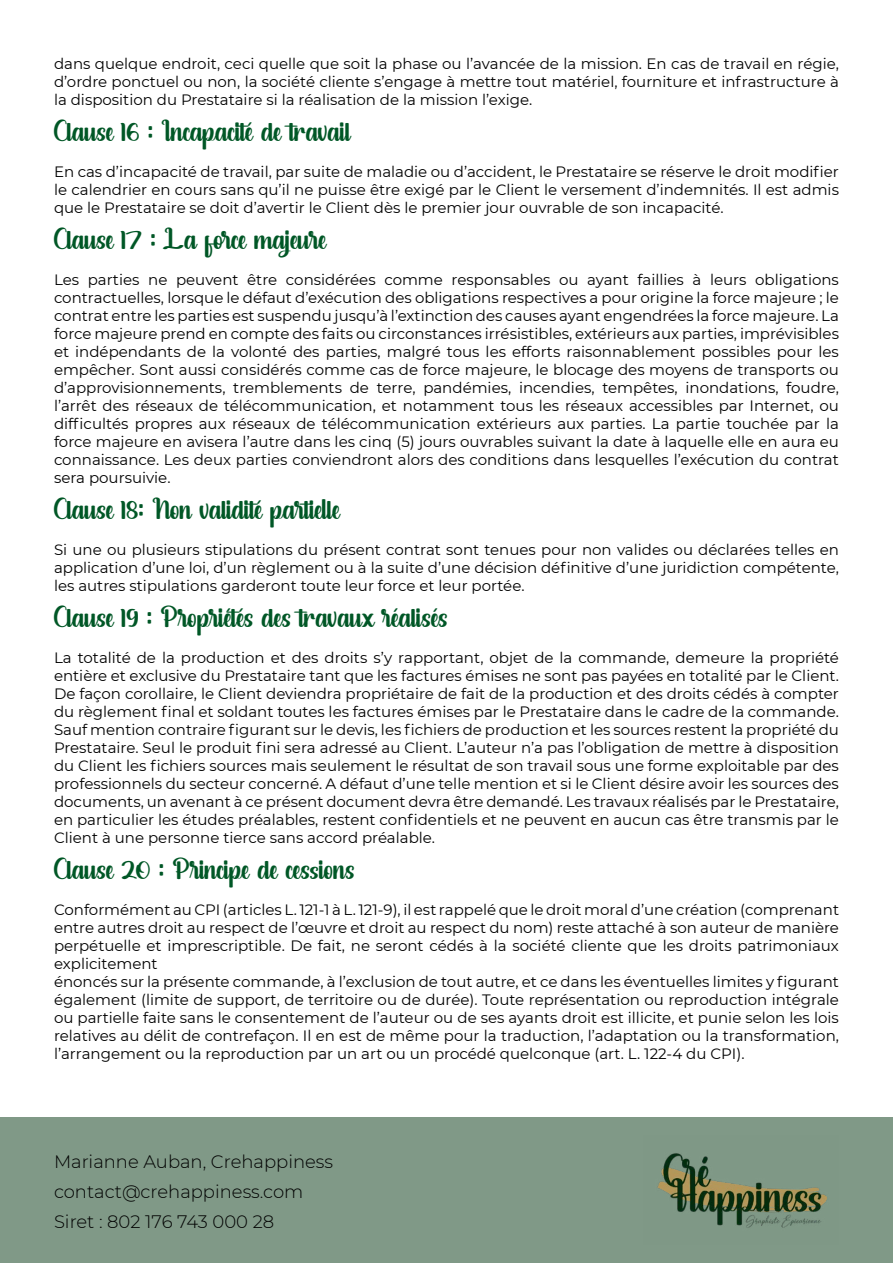
<style>
.page{position:relative;width:893px;height:1263px;background:#fff}
.page>*{position:absolute;margin:0;border:0;box-sizing:border-box;transform-origin:0 0}
.t1{font:24px "salsabella";color:#005726}
.t2{font:300 18px/30px "Montserrat";color:#000}
.t3{font:15px/18px "Montserrat";color:#000;text-align:justify}
</style>
<div class="page">
<div style="left:0;top:1118px;width:893px;height:145px;background:#809987"></div>
<img style="left:657px;top:1153px;width:170px;height:75px">
<p class="t3" style="left:54px;top:54px;width:786px">dans quelque endroit, ceci quelle que soit la phase ou l’avancée de la mission. En cas de travail en régie, d’ordre ponctuel ou non, la société cliente s’engage à mettre tout matériel, fourniture et infrastructure à la disposition du Prestataire si la réalisation de la mission l’exige.</p>
<h1 class="t1" style="left:54px;top:115px;width:298px">Clause 16 : Incapacité de travail</h1>
<p class="t3" style="left:54px;top:162px;width:786px">En cas d’incapacité de travail, par suite de maladie ou d’accident, le Prestataire se réserve le droit modifier le calendrier en cours sans qu’il ne puisse être exigé par le Client le versement d’indemnités. Il est admis que le Prestataire se doit d’avertir le Client dès le premier jour ouvrable de son incapacité.</p>
<h1 class="t1" style="left:54px;top:223px;width:274px">Clause 17 : La force majeure</h1>
<p class="t3" style="left:54px;top:270px;width:786px">Les parties ne peuvent être considérées comme responsables ou ayant faillies à leurs obligations contractuelles, lorsque le défaut d’exécution des obligations respectives a pour origine la force majeure ; le contrat entre les parties est suspendu jusqu’à l’extinction des causes ayant engendrées la force majeure. La force majeure prend en compte des faits ou circonstances irrésistibles, extérieurs aux parties, imprévisibles et indépendants de la volonté des parties, malgré tous les efforts raisonnablement possibles pour les empêcher. Sont aussi considérés comme cas de force majeure, le blocage des moyens de transports ou d’approvisionnements, tremblements de terre, pandémies, incendies, tempêtes, inondations, foudre, l’arrêt des réseaux de télécommunication, et notamment tous les réseaux accessibles par Internet, ou difficultés propres aux réseaux de télécommunication extérieurs aux parties. La partie touchée par la force majeure en avisera l’autre dans les cinq (5) jours ouvrables suivant la date à laquelle elle en aura eu connaissance. Les deux parties conviendront alors des conditions dans lesquelles l’exécution du contrat sera poursuivie.</p>
<h1 class="t1" style="left:54px;top:493px;width:288px">Clause 18: Non validité partielle</h1>
<p class="t3" style="left:54px;top:540px;width:786px">Si une ou plusieurs stipulations du présent contrat sont tenues pour non valides ou déclarées telles en application d’une loi, d’un règlement ou à la suite d’une décision définitive d’une juridiction compétente, les autres stipulations garderont toute leur force et leur portée.</p>
<h1 class="t1" style="left:54px;top:601px;width:396px">Clause 19 : Propriétés des travaux réalisés</h1>
<p class="t3" style="left:54px;top:648px;width:786px">La totalité de la production et des droits s’y rapportant, objet de la commande, demeure la propriété entière et exclusive du Prestataire tant que les factures émises ne sont pas payées en totalité par le Client.<br>De façon corollaire, le Client deviendra propriétaire de fait de la production et des droits cédés à compter du règlement final et soldant toutes les factures émises par le Prestataire dans le cadre de la commande.<br>Sauf mention contraire figurant sur le devis, les fichiers de production et les sources restent la propriété du Prestataire. Seul le produit fini sera adressé au Client. L’auteur n’a pas l’obligation de mettre à disposition du Client les fichiers sources mais seulement le résultat de son travail sous une forme exploitable par des professionnels du secteur concerné. A défaut d’une telle mention et si le Client désire avoir les sources des documents, un avenant à ce présent document devra être demandé. Les travaux réalisés par le Prestataire, en particulier les études préalables, restent confidentiels et ne peuvent en aucun cas être transmis par le Client à une personne tierce sans accord préalable.</p>
<h1 class="t1" style="left:54px;top:853px;width:302px">Clause 20 : Principe de cessions</h1>
<p class="t3" style="left:54px;top:900px;width:787px;text-align:left">Conformément au CPI (articles L. 121-1 à L. 121-9), il est rappelé que le droit moral d’une création (comprenant entre autres droit au respect de l’œuvre et droit au respect du nom) reste attaché à son auteur de manière perpétuelle et imprescriptible. De fait, ne seront cédés à la société cliente que les droits patrimoniaux explicitement<br>énoncés sur la présente commande, à l’exclusion de tout autre, et ce dans les éventuelles limites y figurant également (limite de support, de territoire ou de durée). Toute représentation ou reproduction intégrale ou partielle faite sans le consentement de l’auteur ou de ses ayants droit est illicite, et punie selon les lois relatives au délit de contrefaçon. Il en est de même pour la traduction, l’adaptation ou la transformation, l’arrangement ou la reproduction par un art ou un procédé quelconque (art. L. 122-4 du CPI).</p>
<p class="t2" style="left:54px;top:1146px;width:281px">Marianne Auban, Crehappiness contact@crehappiness.com<br>Siret : 802 176 743 000 28</p>
</div>
